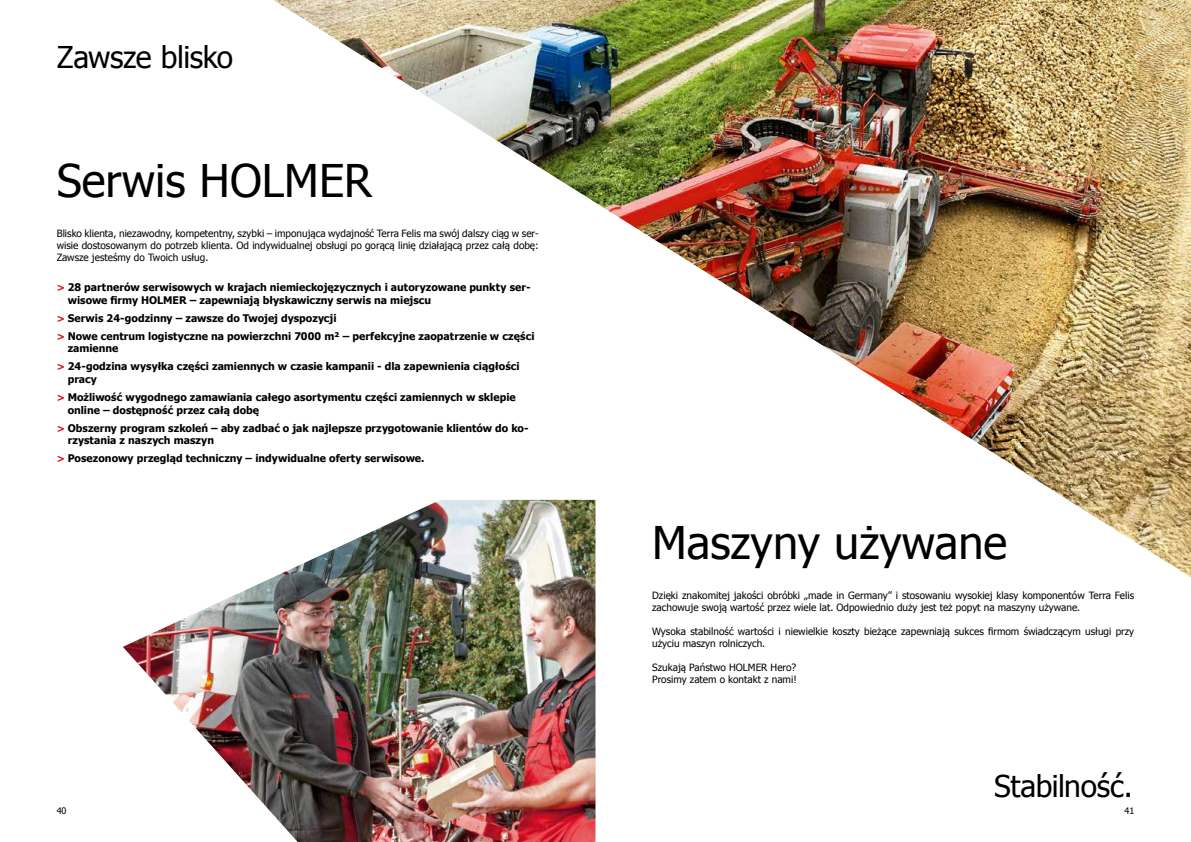
<style>
.page{position:relative;width:1191px;height:842px;background:#fff}
.page>*{position:absolute;margin:0;border:0;box-sizing:border-box;transform-origin:0 0}
.t1{font:45px "Tahoma";color:#000}
.t2{font:30px "Tahoma";letter-spacing:-.015em;color:#000}
.t3{font:700 10.5px/18px "Tahoma";color:#000}
.t4{font:10px/12px "Tahoma";color:#000}
.t5{font:9px "Tahoma";color:#000}
.s1{font-size:10px;color:#dc0714}
</style>
<div class="page">
<img style="left:123px;top:577px;width:472px;height:265px">
<img style="left:274px;top:0;width:917px;height:577px">
<h2 class="t2" style="left:57px;top:37px;width:178px">Zawsze blisko</h2>
<h1 class="t1" style="left:57px;top:151px;width:317px">Serwis HOLMER</h1>
<p class="t4" style="left:57px;top:227px;width:483px;text-align:justify">Blisko klienta, niezawodny, kompetentny, szybki – imponująca wydajność Terra Felis ma swój dalszy ciąg w ser&shy;wisie dostosowanym do potrzeb klienta. Od indywidualnej obsługi po gorącą linię działającą przez całą dobę:<br>Zawsze jesteśmy do Twoich usług.</p>
<p class="t3" style="left:68px;top:280px;width:464px;line-height:12.6px;text-indent:-11px"><span class="s1">&gt;</span> 28 partnerów serwisowych w krajach niemieckojęzycznych i autoryzowane punkty ser&shy;wisowe firmy HOLMER – zapewniają błyskawiczny serwis na miejscu</p>
<p class="t3" style="left:57px;top:308px;width:479px"><span class="s1">&gt;</span> Serwis 24-godzinny – zawsze do Twojej dyspozycji<br><span class="s1">&gt;</span> Nowe centrum logistyczne na powierzchni 7000 m² – perfekcyjne zaopatrzenie w części</p>
<p class="t3" style="left:57px;top:339px;width:464px;text-indent:11px">zamienne<br><span class="s1">&gt;</span> 24-godzina wysyłka części zamiennych w czasie kampanii - dla zapewnienia ciągłości</p>
<p class="t3" style="left:57px;top:369px;width:460px;text-indent:11px">pracy<br><span class="s1">&gt;</span> Możliwość wygodnego zamawiania całego asortymentu części zamiennych w sklepie</p>
<p class="t3" style="left:57px;top:400px;width:473px;text-indent:11px">online – dostępność przez całą dobę<br><span class="s1">&gt;</span> Obszerny program szkoleń – aby zadbać o jak najlepsze przygotowanie klientów do ko-</p>
<p class="t3" style="left:57px;top:431px;width:369px;text-indent:11px">rzystania z naszych maszyn<br><span class="s1">&gt;</span> Posezonowy przegląd techniczny – indywidualne oferty serwisowe.</p>
<h1 class="t1" style="left:652px;top:512px;width:356px">Maszyny używane</h1>
<p class="t4" style="left:652px;top:589px;width:483px">Dzięki znakomitej jakości obróbki „made in Germany” i stosowaniu wysokiej klasy komponentów Terra Felis zachowuje swoją wartość przez wiele lat. Odpowiednio duży jest też popyt na maszyny używane.</p>
<p class="t4" style="left:652px;top:625px;width:483px">Wysoka stabilność wartości i niewielkie koszty bieżące zapewniają sukces firmom świadczącym usługi przy użyciu maszyn rolniczych.</p>
<p class="t4" style="left:652px;top:661px;width:146px">Szukają Państwo HOLMER Hero?<br>Prosimy zatem o kontakt z nami!</p>
<h2 class="t2" style="left:994px;top:766px;width:140px">Stabilność.</h2>
<p class="t5" style="left:57px;top:804px;width:11px">40</p>
<p class="t5" style="left:1124px;top:804px;width:11px">41</p>
</div>
